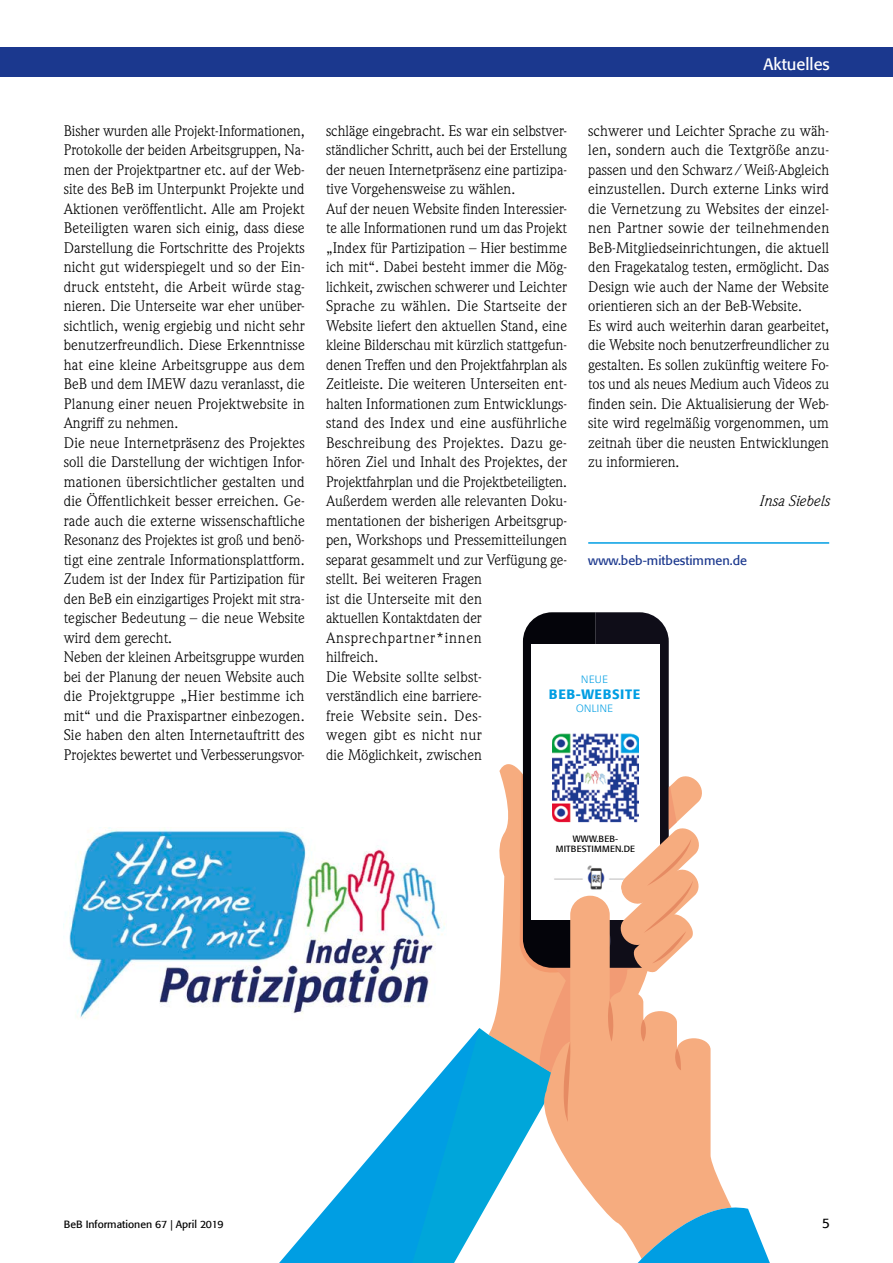
<style>
.page{position:relative;width:893px;height:1263px;background:#fff}
.page>*{position:absolute;margin:0;border:0;box-sizing:border-box;transform-origin:0 0}
.Kopfzeile_-_Rubrik_i{font:16.5px "Formata";color:#fff}
.Fließtext{font:15px/19.5px "Weidemann";color:#000;text-align:justify}
.Autor_rechtsbündig{font:italic 15px "Weidemann";color:#000}
.Titelblock_Autor{font:500 13.5px "Formata";letter-spacing:.045em;color:#009ee3}
.t1{font:13.5px "Formata";color:#000}
.Informationen_zum_Sc{font:12.75px "Formata";color:#1b388e}
.t2{font:10.5px "Formata";color:#000}
.Titelblock_Autor-2{font:300 10.5px "Formata";letter-spacing:.05em;color:#009ee3}
.Titelblock_Autor-3{font:9px/10.8px "Formata";letter-spacing:.025em;color:#000;text-align:center}
</style>
<div class="page">
<hr style="left:588px;top:542px;width:241px;height:2px;background:#009ee3">
<div style="left:0;top:47px;width:893px;height:30px;background:#1b388e"></div>
<img style="left:65px;top:828px;width:380px;height:191px">
<svg style="left:492px;top:764px;width:28px;height:264px;fill:#f6ac7f"></svg>
<svg style="left:479px;top:1028px;width:55px;height:191px;fill:#00a6da"></svg>
<svg style="left:548px;top:1040px;width:184px;height:197px;fill:#f6ac7f"></svg>
<svg style="left:629px;top:1207px;width:141px;height:56px;background:#61acc9"></svg>
<svg style="left:520px;top:612px;width:183px;height:510px"></svg>
<svg style="left:279px;top:1028px;width:200px;height:235px"></svg>
<img style="left:539px;top:860px;width:104px;height:31px">
<img style="left:553px;top:723px;width:86px;height:99px">
<p class="Kopfzeile_-_Rubrik_i" style="left:763px;top:54px;width:68px">Aktuelles</p>
<p class="Fließtext" style="left:64px;top:121px;width:243px">Bisher wurden alle Projekt-Informationen, Protokolle der beiden Arbeitsgruppen, Na&shy;men der Projektpartner etc. auf der Web&shy;site des BeB im Unterpunkt Projekte und Aktionen veröffentlicht. Alle am Projekt Beteiligten waren sich einig, dass diese Darstellung die Fortschritte des Projekts nicht gut widerspiegelt und so der Ein&shy;druck entsteht, die Arbeit würde stag&shy;nieren. Die Unterseite war eher unüber&shy;sichtlich, wenig ergiebig und nicht sehr benutzerfreundlich. Diese Erkenntnisse hat eine kleine Arbeitsgruppe aus dem BeB und dem IMEW dazu veranlasst, die Planung einer neuen Projektwebsite in Angriff zu nehmen.</p>
<p class="Fließtext" style="left:64px;top:433px;width:243px">Die neue Internetpräsenz des Projektes soll die Darstellung der wichtigen Infor&shy;mationen übersichtlicher gestalten und die Öffentlichkeit besser erreichen. Ge&shy;rade auch die externe wissenschaftliche Resonanz des Projektes ist groß und benö&shy;tigt eine zentrale Informationsplattform.<br>Zudem ist der Index für Partizipation für den BeB ein einzigartiges Projekt mit stra&shy;tegischer Bedeutung – die neue Website wird dem gerecht.</p>
<p class="Fließtext" style="left:64px;top:647px;width:242px">Neben der kleinen Arbeitsgruppe wurden bei der Planung der neuen Website auch die Projektgruppe „Hier bestimme ich mit“ und die Praxispartner einbezogen.<br>Sie haben den alten Internetauftritt des Projektes bewertet und Verbesserungsvor-</p>
<p class="Fließtext" style="left:588px;top:121px;width:243px">schwerer und Leichter Sprache zu wäh&shy;len, sondern auch die Textgröße anzu&shy;passen und den Schwarz/Weiß-Abgleich einzustellen. Durch externe Links wird die Vernetzung zu Websites der einzel&shy;nen Partner sowie der teilnehmenden BeB-Mitgliedseinrichtungen, die aktuell den Fragekatalog testen, ermöglicht. Das Design wie auch der Name der Website orientieren sich an der BeB-Website.</p>
<p class="Fließtext" style="left:588px;top:316px;width:243px">Es wird auch weiterhin daran gearbeitet, die Website noch benutzerfreundlicher zu gestalten. Es sollen zukünftig weitere Fo&shy;tos und als neues Medium auch Videos zu finden sein. Die Aktualisierung der Web&shy;site wird regelmäßig vorgenommen, um zeitnah über die neusten Entwicklungen zu informieren.</p>
<p class="Autor_rechtsbündig" style="left:759px;top:492px;width:72px">Insa Siebels</p>
<p class="Fließtext" style="left:326px;top:121px;width:242px">schläge eingebracht. Es war ein selbstver&shy;ständlicher Schritt, auch bei der Erstellung der neuen Internetpräsenz eine partizipa&shy;tive Vorgehensweise zu wählen.</p>
<p class="Fließtext" style="left:326px;top:199px;width:243px;text-align:left">Auf der neuen Website finden Interessier&shy;te alle Informationen rund um das Projekt „Index für Partizipation – Hier bestimme ich mit“. Dabei besteht immer die Mög&shy;lichkeit, zwischen schwerer und Leichter Sprache zu wählen. Die Startseite der Website liefert den aktuellen Stand, eine kleine Bilderschau mit kürzlich stattgefun&shy;denen Treffen und den Projektfahrplan als Zeitleiste. Die weiteren Unterseiten ent&shy;halten Informationen zum Entwicklungs&shy;stand des Index und eine ausführliche Beschreibung des Projektes. Dazu ge&shy;hören Ziel und Inhalt des Projektes, der Projektfahrplan und die Projektbeteiligten.<br>Außerdem werden alle relevanten Doku&shy;mentationen der bisherigen Arbeitsgrup&shy;pen, Workshops und Pressemitteilungen separat gesammelt und zur Verfügung ge&shy;stellt. Bei weiteren Fragen<br>ist die Unterseite mit den<br>aktuellen Kontaktdaten der Ansprechpartner*innen<br>hilfreich.</p>
<p class="Fließtext" style="left:326px;top:667px;width:157px">Die Website sollte selbst&shy;verständlich eine barriere&shy;freie Website sein. Des&shy;wegen gibt es nicht nur die Möglichkeit, zwischen</p>
<p class="Informationen_zum_Sc" style="left:588px;top:553px;width:160px">www.beb-mitbestimmen.de</p>
<p class="Titelblock_Autor-2" style="left:581px;top:673px;width:28px">NEUE</p>
<p class="Titelblock_Autor" style="left:549px;top:686px;width:93px">BEB-WEBSITE</p>
<p class="Titelblock_Autor-2" style="left:576px;top:702px;width:39px">ONLINE</p>
<p class="Titelblock_Autor-3" style="left:556px;top:833px;width:81px">WWW.BEB-<br>MITBESTIMMEN.DE</p>
<p class="t2" style="left:64px;top:1218px;width:161px">BeB Informationen 67 | April 2019</p>
<p class="t1" style="left:822px;top:1215px;width:9px">5</p>
</div>
